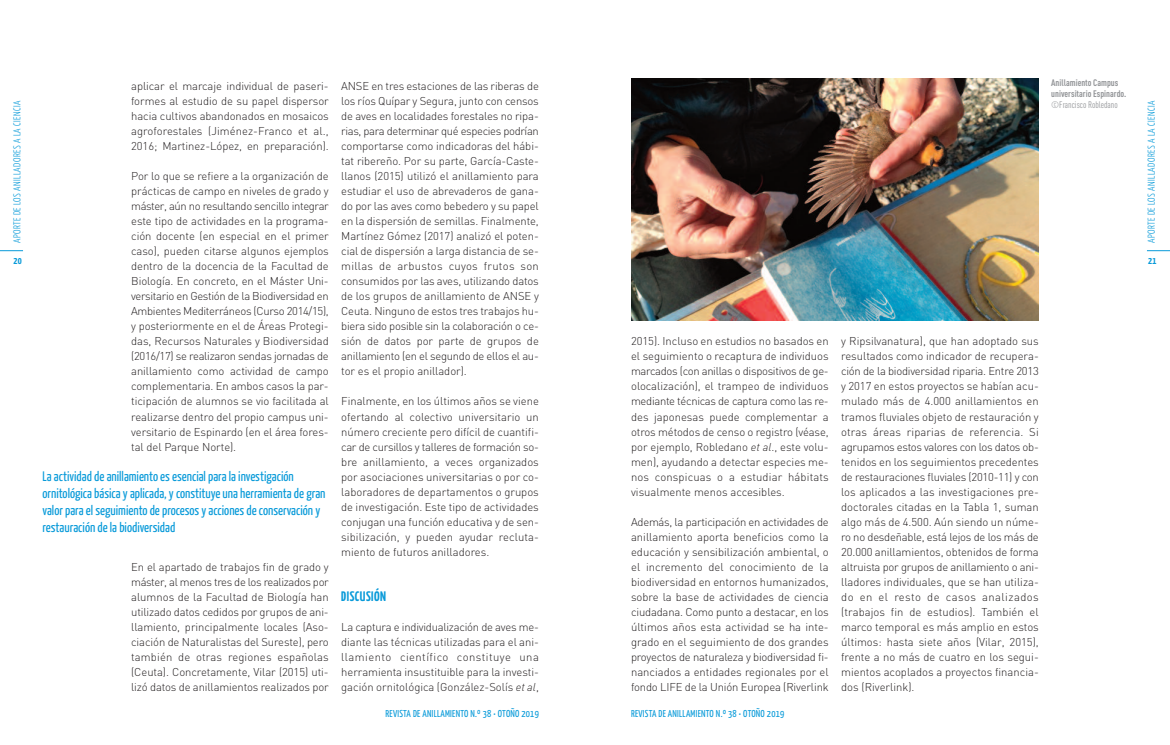
<style>
.page{position:relative;width:1170px;height:745px;background:#fff}
.page>*{position:absolute;margin:0;border:0;box-sizing:border-box;transform-origin:0 0}
.t1{font:13.75px/16.9px "Yanone Kaffeesatz";color:#089ad9}
.t2{font:700 13.75px "Yanone Kaffeesatz";letter-spacing:.035em;color:#089ad9}
.t3{font:300 11.25px/15px "DIN";letter-spacing:-.005em;color:#231f20;text-align:justify}
.t4{font:10px "Yanone Kaffeesatz";letter-spacing:.025em;color:#089ad9}
.t5{font:300 10px "Yanone Kaffeesatz";letter-spacing:.04em;color:#089ad9}
.t6{font:700 10px "Yanone Kaffeesatz";color:#089ad9}
.t7{font:700 9.38px/11.2px "DIN Cond";color:#939598}
.t8{font:9.38px "DIN Cond";color:#939598}
.s1{font-style:italic}
</style>
<div class="page">
<svg style="left:1147px;top:250px;width:22px;height:1px"></svg>
<svg style="left:0;top:250px;width:23px;height:1px"></svg>
<img style="left:631px;top:78px;width:407px;height:242px">
<p class="t5" style="left:11px;top:243px;width:143px;rotate:-90deg">APORTE DE LOS ANILLADORES A LA CIENCIA</p>
<p class="t6" style="left:14px;top:254px;width:10px">20</p>
<p class="t3" style="left:131px;top:79px;width:199px">aplicar el marcaje individual de paseri&shy;formes al estudio de su papel dispersor hacia cultivos abandonados en mosaicos agroforestales (Jiménez-Franco et al., 2016; Martinez-López, en preparación).</p>
<p class="t3" style="left:131px;top:169px;width:199px">Por lo que se refiere a la organización de prácticas de campo en niveles de grado y máster, aún no resultando sencillo integrar este tipo de actividades en la programa&shy;ción docente (en especial en el primer caso), pueden citarse algunos ejemplos dentro de la docencia de la Facultad de Biología. En concreto, en el Máster Uni&shy;versitario en Gestión de la Biodiversidad en Ambientes Mediterráneos (Curso 2014/15), y posteriormente en el de Áreas Protegi&shy;das, Recursos Naturales y Biodiversidad (2016/17) se realizaron sendas jornadas de anillamiento como actividad de campo complementaria. En ambos casos la par&shy;ticipación de alumnos se vio facilitada al realizarse dentro del propio campus uni&shy;versitario de Espinardo (en el área fores&shy;tal del Parque Norte).</p>
<p class="t1" style="left:43px;top:467px;width:284px">La actividad de anillamiento es esencial para la investigación ornitológica básica y aplicada, y constituye una herramienta de gran valor para el seguimiento de procesos y acciones de conservación y restauración de la biodiversidad</p>
<p class="t3" style="left:131px;top:559px;width:199px">En el apartado de trabajos fin de grado y máster, al menos tres de los realizados por alumnos de la Facultad de Biología han utilizado datos cedidos por grupos de ani&shy;llamiento, principalmente locales (Aso&shy;ciación de Naturalistas del Sureste), pero también de otras regiones españolas (Ceuta). Concretamente, Vilar (2015) uti&shy;lizó datos de anillamientos realizados por</p>
<p class="t3" style="left:341px;top:79px;width:199px">ANSE en tres estaciones de las riberas de los ríos Quípar y Segura, junto con censos de aves en localidades forestales no ripa&shy;rias, para determinar qué especies podrían comportarse como indicadoras del hábi&shy;tat ribereño. Por su parte, García-Caste&shy;llanos (2015) utilizó el anillamiento para estudiar el uso de abrevaderos de gana&shy;do por las aves como bebedero y su papel en la dispersión de semillas. Finalmente, Martínez Gómez (2017) analizó el poten&shy;cial de dispersión a larga distancia de se&shy;millas de arbustos cuyos frutos son consumidos por las aves, utilizando datos de los grupos de anillamiento de ANSE y Ceuta. Ninguno de estos tres trabajos hu&shy;biera sido posible sin la colaboración o ce&shy;sión de datos por parte de grupos de anillamiento (en el segundo de ellos el au&shy;tor es el propio anillador).</p>
<p class="t3" style="left:341px;top:394px;width:199px">Finalmente, en los últimos años se viene ofertando al colectivo universitario un número creciente pero difícil de cuantifi&shy;car de cursillos y talleres de formación so&shy;bre anillamiento, a veces organizados por asociaciones universitarias o por co&shy;laboradores de departamentos o grupos de investigación. Este tipo de actividades conjugan una función educativa y de sen&shy;sibilización, y pueden ayudar recluta&shy;miento de futuros anilladores.</p>
<p class="t2" style="left:341px;top:587px;width:46px">DISCUSIÓN</p>
<p class="t3" style="left:341px;top:619px;width:199px">La captura e individualización de aves me&shy;diante las técnicas utilizadas para el ani&shy;llamiento científico constituye una herramienta insustituible para la investi&shy;gación ornitológica (González-Solís <span class="s1">et al</span>,</p>
<p class="t4" style="left:385px;top:706px;width:155px">REVISTA DE ANILLAMIENTO N.º 38 • OTOÑO 2019</p>
<p class="t7" style="left:1051px;top:77px;width:77px">Anillamiento Campus universitario Espinardo.</p>
<p class="t8" style="left:1051px;top:101px;width:68px">©Francisco Robledano</p>
<p class="t5" style="left:1145px;top:243px;width:143px;rotate:-90deg">APORTE DE LOS ANILLADORES A LA CIENCIA</p>
<p class="t6" style="left:1147px;top:254px;width:10px">21</p>
<p class="t3" style="left:631px;top:334px;width:199px">2015). Incluso en estudios no basados en el seguimiento o recaptura de individuos marcados (con anillas o dispositivos de ge&shy;olocalización), el trampeo de individuos mediante técnicas de captura como las re&shy;des japonesas puede complementar a otros métodos de censo o registro (véase, por ejemplo, Robledano <span class="s1">et al</span>., este volu&shy;men), ayudando a detectar especies me&shy;nos conspicuas o a estudiar hábitats visualmente menos accesibles.</p>
<p class="t3" style="left:631px;top:514px;width:199px">Además, la participación en actividades de anillamiento aporta beneficios como la educación y sensibilización ambiental, o el incremento del conocimiento de la biodiversidad en entornos humanizados, sobre la base de actividades de ciencia ciudadana. Como punto a destacar, en los últimos años esta actividad se ha inte&shy;grado en el seguimiento de dos grandes proyectos de naturaleza y biodiversidad fi&shy;nanciados a entidades regionales por el fondo LIFE de la Unión Europea (Riverlink</p>
<p class="t4" style="left:631px;top:706px;width:155px">REVISTA DE ANILLAMIENTO N.º 38 • OTOÑO 2019</p>
<p class="t3" style="left:841px;top:334px;width:199px">y Ripsilvanatura), que han adoptado sus resultados como indicador de recupera&shy;ción de la biodiversidad riparia. Entre 2013 y 2017 en estos proyectos se habían acu&shy;mulado más de 4.000 anillamientos en tramos fluviales objeto de restauración y otras áreas riparias de referencia. Si agrupamos estos valores con los datos ob&shy;tenidos en los seguimientos precedentes de restauraciones fluviales (2010-11) y con los aplicados a las investigaciones pre&shy;doctorales citadas en la Tabla 1, suman algo más de 4.500. Aún siendo un núme&shy;ro no desdeñable, está lejos de los más de 20.000 anillamientos, obtenidos de forma altruista por grupos de anillamiento o ani&shy;lladores individuales, que se han utiliza&shy;do en el resto de casos analizados (trabajos fin de estudios). También el marco temporal es más amplio en estos últimos: hasta siete años (Vilar, 2015), frente a no más de cuatro en los segui&shy;mientos acoplados a proyectos financia&shy;dos (Riverlink).</p>
</div>
